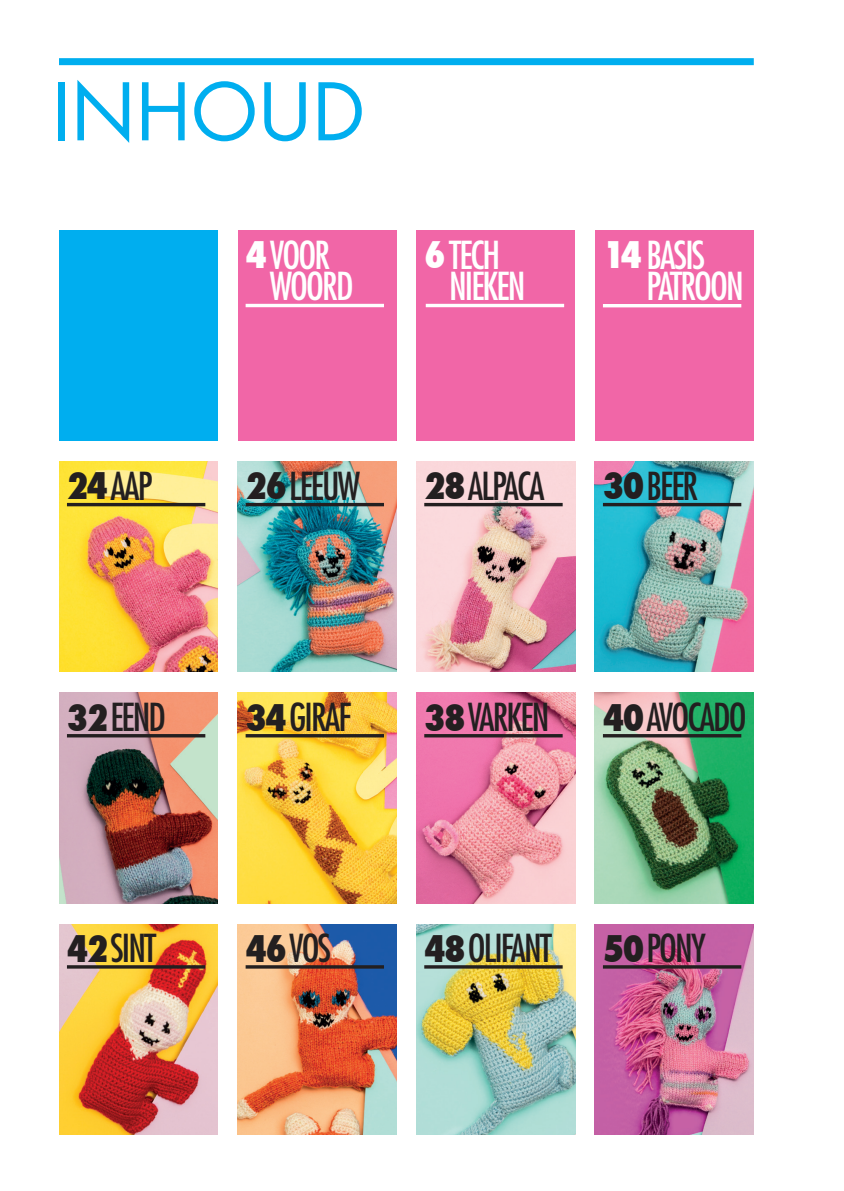
<style>
.page{position:relative;width:844px;height:1191px;background:#fff}
.page>*{position:absolute;margin:0;border:0;box-sizing:border-box;transform-origin:0 0}
.t1{font:77px "Futura ND";letter-spacing:-.03em;color:#00aeef}
.t2{font:condensed 37.62px "Futura";letter-spacing:-.05em;color:#231f20}
.t3{font:condensed 37.62px "Futura";letter-spacing:-.05em;color:#fff}
.s1{font-weight:800;font-size:35.88px}
</style>
<div class="page">
<img style="left:59px;top:692px;width:159px;height:210px">
<img style="left:59px;top:924px;width:159px;height:209px">
<img style="left:416px;top:692px;width:159px;height:210px">
<img style="left:416px;top:461px;width:159px;height:210px">
<img style="left:59px;top:461px;width:159px;height:210px">
<div style="left:238px;top:230px;width:158px;height:210px;background:#f166a7"></div>
<div style="left:416px;top:230px;width:159px;height:210px;background:#f166a7"></div>
<div style="left:595px;top:230px;width:158px;height:210px;background:#f166a7"></div>
<div style="left:59px;top:230px;width:159px;height:210px;background:#00aeef"></div>
<img style="left:416px;top:924px;width:159px;height:209px">
<img style="left:238px;top:692px;width:158px;height:210px">
<img style="left:238px;top:924px;width:158px;height:209px">
<img style="left:595px;top:692px;width:158px;height:210px">
<img style="left:595px;top:461px;width:158px;height:210px">
<img style="left:238px;top:461px;width:158px;height:210px">
<img style="left:595px;top:924px;width:158px;height:209px">
<div style="left:59px;top:58px;width:694px;height:7px;background:#00aeef"></div>
<hr style="left:67px;top:734px;width:138px;height:3px;background:#231f20">
<hr style="left:67px;top:965px;width:138px;height:3px;background:#231f20">
<hr style="left:424px;top:734px;width:138px;height:3px;background:#231f20">
<hr style="left:424px;top:503px;width:138px;height:3px;background:#231f20">
<hr style="left:67px;top:503px;width:138px;height:3px;background:#231f20">
<hr style="left:246px;top:304px;width:138px;height:3px;background:#fff">
<hr style="left:426px;top:304px;width:138px;height:3px;background:#fff">
<hr style="left:603px;top:304px;width:138px;height:3px;background:#fff">
<hr style="left:424px;top:965px;width:138px;height:3px;background:#231f20">
<hr style="left:246px;top:734px;width:138px;height:3px;background:#231f20">
<hr style="left:246px;top:965px;width:138px;height:3px;background:#231f20">
<hr style="left:603px;top:734px;width:138px;height:3px;background:#231f20">
<hr style="left:603px;top:503px;width:138px;height:3px;background:#231f20">
<hr style="left:246px;top:503px;width:138px;height:3px;background:#231f20">
<hr style="left:603px;top:965px;width:138px;height:3px;background:#231f20">
<h1 class="t1" style="left:51px;top:62px;width:317px">INHOUD</h1>
<p class="t3" style="left:246px;top:232px;width:86px"><span class="s1">4</span> VOOR</p>
<p class="t3" style="left:424px;top:232px;width:77px"><span class="s1">6</span> TECH</p>
<p class="t3" style="left:603px;top:232px;width:104px"><span class="s1">14</span> BASIS</p>
<p class="t3" style="left:270px;top:263px;width:85px">WOORD</p>
<p class="t3" style="left:449px;top:263px;width:78px">NIEKEN</p>
<p class="t3" style="left:646px;top:263px;width:99px">PATROON</p>
<p class="t2" style="left:67px;top:463px;width:87px"><span class="s1">24</span> AAP</p>
<p class="t2" style="left:424px;top:463px;width:122px"><span class="s1">28</span>ALPACA</p>
<p class="t2" style="left:246px;top:463px;width:116px"><span class="s1">26</span> LEEUW</p>
<p class="t2" style="left:603px;top:463px;width:97px"><span class="s1">30</span>BEER</p>
<p class="t2" style="left:67px;top:694px;width:101px"><span class="s1">32</span>EEND</p>
<p class="t2" style="left:67px;top:925px;width:91px"><span class="s1">42</span>SINT</p>
<p class="t2" style="left:246px;top:694px;width:107px"><span class="s1">34</span>GIRAF</p>
<p class="t2" style="left:424px;top:694px;width:127px"><span class="s1">38</span>VARKEN</p>
<p class="t2" style="left:603px;top:694px;width:145px"><span class="s1">40</span>AVOCADO</p>
<p class="t2" style="left:246px;top:925px;width:87px"><span class="s1">46</span>VOS</p>
<p class="t2" style="left:424px;top:925px;width:129px"><span class="s1">48</span>OLIFANT</p>
<p class="t2" style="left:603px;top:925px;width:104px"><span class="s1">50</span>PONY</p>
</div>
